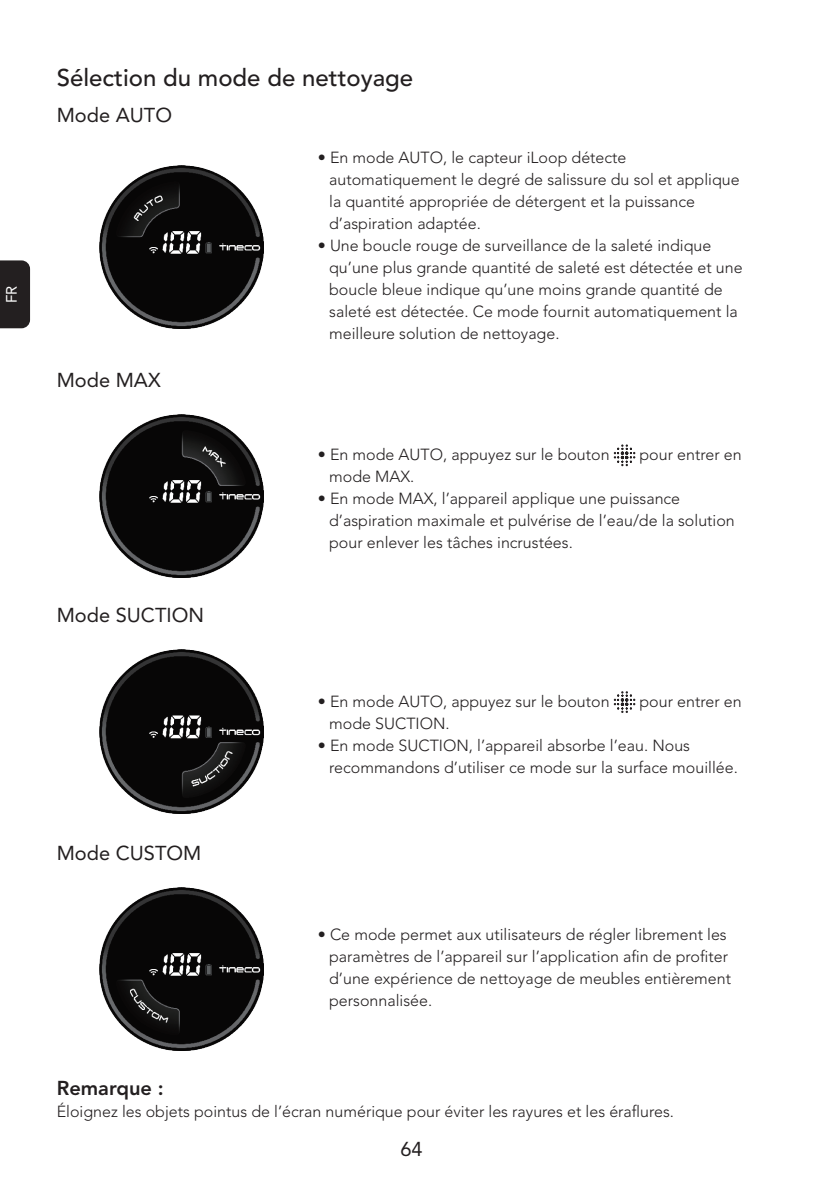
<style>
.page{position:relative;width:823px;height:1191px;background:#fff}
.page>*{position:absolute;margin:0;border:0;box-sizing:border-box;transform-origin:0 0}
.t1{font:500 24px "Avenir LT Std";color:#231f20}
.t2{font:20px "Avenir LT Std";color:#231f20}
.t3{font:800 20px "Avenir LT Std";color:#231f20}
.t4{font:300 16px/22px "Avenir LT Std";color:#231f20}
.t5{font:15px "Avenir LT Std";color:#fff}
</style>
<div class="page">
<div style="left:0;top:260px;width:30px;height:68px;background:#231f20"></div>
<img style="left:100px;top:165px;width:163px;height:163px">
<img style="left:100px;top:414px;width:163px;height:163px">
<svg style="left:613px;top:444px;width:22px;height:22px"></svg>
<img style="left:100px;top:650px;width:163px;height:163px">
<svg style="left:613px;top:691px;width:22px;height:22px"></svg>
<img style="left:100px;top:887px;width:163px;height:163px">
<p class="t5" style="left:3px;top:303px;width:19px;rotate:-90deg">FR</p>
<h1 class="t1" style="left:57px;top:64px;width:358px">Sélection du mode de nettoyage</h1>
<p class="t2" style="left:57px;top:103px;width:117px">Mode AUTO</p>
<p class="t4" style="left:329px;top:147px;width:411px;text-indent:-11px">• En mode AUTO, le capteur iLoop détecte automatiquement le degré de salissure du sol et applique la quantité appropriée de détergent et la puissance d’aspiration adaptée.</p>
<p class="t4" style="left:329px;top:235px;width:414px;text-indent:-11px">• Une boucle rouge de surveillance de la saleté indique qu’une plus grande quantité de saleté est détectée et une boucle bleue indique qu’une moins grande quantité de saleté est détectée. Ce mode fournit automatiquement la meilleure solution de nettoyage.</p>
<p class="t2" style="left:57px;top:368px;width:105px">Mode MAX</p>
<p class="t2" style="left:57px;top:604px;width:149px">Mode SUCTION</p>
<p class="t2" style="left:57px;top:841px;width:146px">Mode CUSTOM</p>
<p class="t4" style="left:317px;top:444px;width:293px">• En mode AUTO, appuyez sur le bouton</p>
<p class="t4" style="left:639px;top:444px;width:103px">pour entrer en</p>
<p class="t4" style="left:329px;top:466px;width:87px">mode MAX.</p>
<p class="t4" style="left:329px;top:488px;width:407px;text-indent:-11px">• En mode MAX, l’appareil applique une puissance d’aspiration maximale et pulvérise de l’eau/de la solution pour enlever les tâches incrustées.</p>
<p class="t4" style="left:317px;top:690px;width:293px">• En mode AUTO, appuyez sur le bouton</p>
<p class="t4" style="left:639px;top:690px;width:103px">pour entrer en</p>
<p class="t4" style="left:329px;top:712px;width:122px">mode SUCTION.</p>
<p class="t4" style="left:329px;top:734px;width:410px;text-indent:-11px">• En mode SUCTION, l’appareil absorbe l’eau. Nous recommandons d’utiliser ce mode sur la surface mouillée.</p>
<p class="t4" style="left:329px;top:923px;width:403px;text-indent:-11px">• Ce mode permet aux utilisateurs de régler librement les paramètres de l’appareil sur l’application afin de profiter d’une expérience de nettoyage de meubles entièrement personnalisée.</p>
<p class="t3" style="left:57px;top:1076px;width:109px">Remarque :</p>
<p class="t4" style="left:57px;top:1101px;width:618px">Éloignez les objets pointus de l’écran numérique pour éviter les rayures et les éraflures.</p>
<p class="t2" style="left:400px;top:1137px;width:24px">64</p>
</div>
